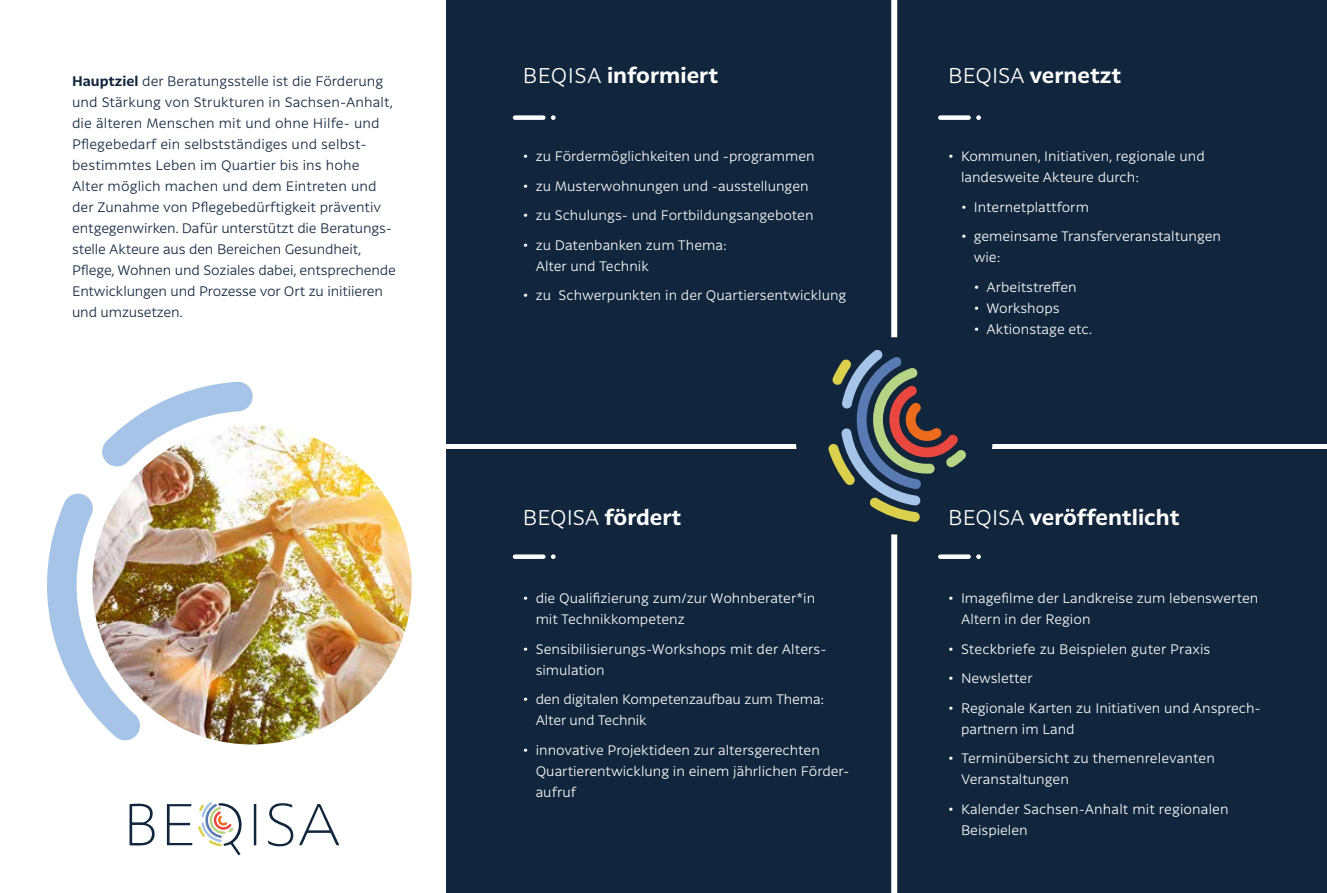
<style>
.page{position:relative;width:1327px;height:893px;background:#fff}
.page>*{position:absolute;margin:0;border:0;box-sizing:border-box;transform-origin:0 0}
.t1{font:700 21px "Latina Essential";color:#fff}
.t2{font:300 13.5px/21px "Latina";color:#fff}
.t3{font:300 13.5px/21px "Latina";color:#11263c}
.s1{font-family:"Latina Essential";font-weight:700}
.s2{font-family:"Latina";font-weight:300}
</style>
<div class="page">
<div style="left:446px;top:0;width:448px;height:443px;background:#11263c"></div>
<img style="left:92px;top:425px;width:320px;height:319px;border-radius:160px">
<svg style="left:102px;top:381px;width:154px;height:93px"></svg>
<svg style="left:47px;top:487px;width:100px;height:254px"></svg>
<div style="left:515px;top:115px;width:28px;height:5px;background:#fff"></div>
<svg style="left:551px;top:115px;width:4px;height:5px"></svg>
<div style="left:446px;top:450px;width:448px;height:443px;background:#11263c"></div>
<div style="left:515px;top:554px;width:28px;height:5px;background:#fff"></div>
<svg style="left:551px;top:554px;width:4px;height:5px"></svg>
<div style="left:894px;top:0;width:433px;height:443px;background:#11263c"></div>
<div style="left:940px;top:115px;width:28px;height:5px;background:#fff"></div>
<svg style="left:976px;top:115px;width:5px;height:5px"></svg>
<div style="left:894px;top:450px;width:433px;height:443px;background:#11263c"></div>
<div style="left:940px;top:554px;width:28px;height:5px;background:#fff"></div>
<svg style="left:976px;top:554px;width:5px;height:5px"></svg>
<div style="left:891px;top:0;width:6px;height:893px;background:#fff"></div>
<div style="left:795px;top:337px;width:198px;height:197px;background:#11263c;border-radius:50%"></div>
<svg style="left:828px;top:349px;width:138px;height:173px"></svg>
<svg style="left:167px;top:804px;width:25px;height:41px"></svg>
<svg style="left:130px;top:803px;width:25px;height:43px"></svg>
<svg style="left:268px;top:803px;width:71px;height:44px"></svg>
<svg style="left:254px;top:804px;width:2px;height:41px"></svg>
<svg style="left:198px;top:802px;width:44px;height:53px"></svg>
<p class="t3" style="left:72px;top:71px;width:313px"><span class="s1">Hauptziel</span> der Beratungsstelle ist die Förderung</p>
<h1 class="t1" style="left:523px;top:63px;width:197px"><span class="s2">BEQISA</span> informiert</h1>
<p class="t3" style="left:72px;top:92px;width:325px">und Stärkung von Strukturen in Sachsen-Anhalt, die älteren Menschen mit und ohne Hilfe- und Pflegebedarf ein selbstständiges und selbst&shy;bestimmtes Leben im Quartier bis ins hohe<br>Alter möglich machen und dem Eintreten und der Zunahme von Pflegebedürftigkeit präventiv entgegenwirken. Dafür unterstützt die Beratungs&shy;stelle Akteure aus den Bereichen Gesundheit, Pflege, Wohnen und Soziales dabei, entsprechende Entwicklungen und Prozesse vor Ort zu initiieren und umzusetzen.</p>
<p class="t2" style="left:523px;top:146px;width:293px">• zu Fördermöglichkeiten und -programmen</p>
<p class="t2" style="left:523px;top:176px;width:287px">• zu Musterwohnungen und -ausstellungen</p>
<p class="t2" style="left:523px;top:205px;width:292px">• zu Schulungs- und Fortbildungsangeboten</p>
<p class="t2" style="left:536px;top:235px;width:193px;text-indent:-13px">• zu Datenbanken zum Thema:<br>Alter und Technik</p>
<p class="t2" style="left:523px;top:285px;width:325px">• zu Schwerpunkten in der Quartiersentwicklung</p>
<h1 class="t1" style="left:523px;top:505px;width:160px"><span class="s2">BEQISA</span> fördert</h1>
<p class="t2" style="left:536px;top:588px;width:281px;text-indent:-13px">• die Qualifizierung zum/zur Wohnberater*in mit Technikkompetenz</p>
<p class="t2" style="left:536px;top:639px;width:292px;text-indent:-13px">• Sensibilisierungs-Workshops mit der Alters&shy;simulation</p>
<p class="t2" style="left:536px;top:689px;width:290px;text-indent:-13px">• den digitalen Kompetenzaufbau zum Thema:<br>Alter und Technik</p>
<p class="t2" style="left:536px;top:740px;width:315px;text-indent:-13px">• innovative Projektideen zur altersgerechten<br>Quartierentwicklung in einem jährlichen Förder&shy;aufruf</p>
<h1 class="t1" style="left:948px;top:63px;width:175px"><span class="s2">BEQISA</span> vernetzt</h1>
<p class="t2" style="left:961px;top:146px;width:245px;text-indent:-13px">• Kommunen, Initiativen, regionale und landesweite Akteure durch:</p>
<p class="t2" style="left:961px;top:197px;width:129px">• Internetplattform</p>
<p class="t2" style="left:973px;top:226px;width:249px;text-indent:-13px">• gemeinsame Transferveranstaltungen wie:</p>
<p class="t2" style="left:973px;top:277px;width:104px">• Arbeitstreffen</p>
<p class="t2" style="left:973px;top:298px;width:87px">• Workshops</p>
<p class="t2" style="left:973px;top:319px;width:120px">• Aktionstage etc.</p>
<h1 class="t1" style="left:948px;top:505px;width:233px"><span class="s2">BEQISA</span> veröffentlicht</h1>
<p class="t2" style="left:961px;top:588px;width:299px;text-indent:-13px">• Imagefilme der Landkreise zum lebenswerten<br>Altern in der Region</p>
<p class="t2" style="left:948px;top:639px;width:264px">• Steckbriefe zu Beispielen guter Praxis</p>
<p class="t2" style="left:948px;top:668px;width:86px">• Newsletter</p>
<p class="t2" style="left:961px;top:698px;width:301px;text-indent:-13px">• Regionale Karten zu Initiativen und Ansprech&shy;partnern im Land</p>
<p class="t2" style="left:961px;top:748px;width:255px;text-indent:-13px">• Terminübersicht zu themenrelevanten<br>Veranstaltungen</p>
<p class="t2" style="left:961px;top:799px;width:269px;text-indent:-13px">• Kalender Sachsen-Anhalt mit regionalen<br>Beispielen</p>
</div>
